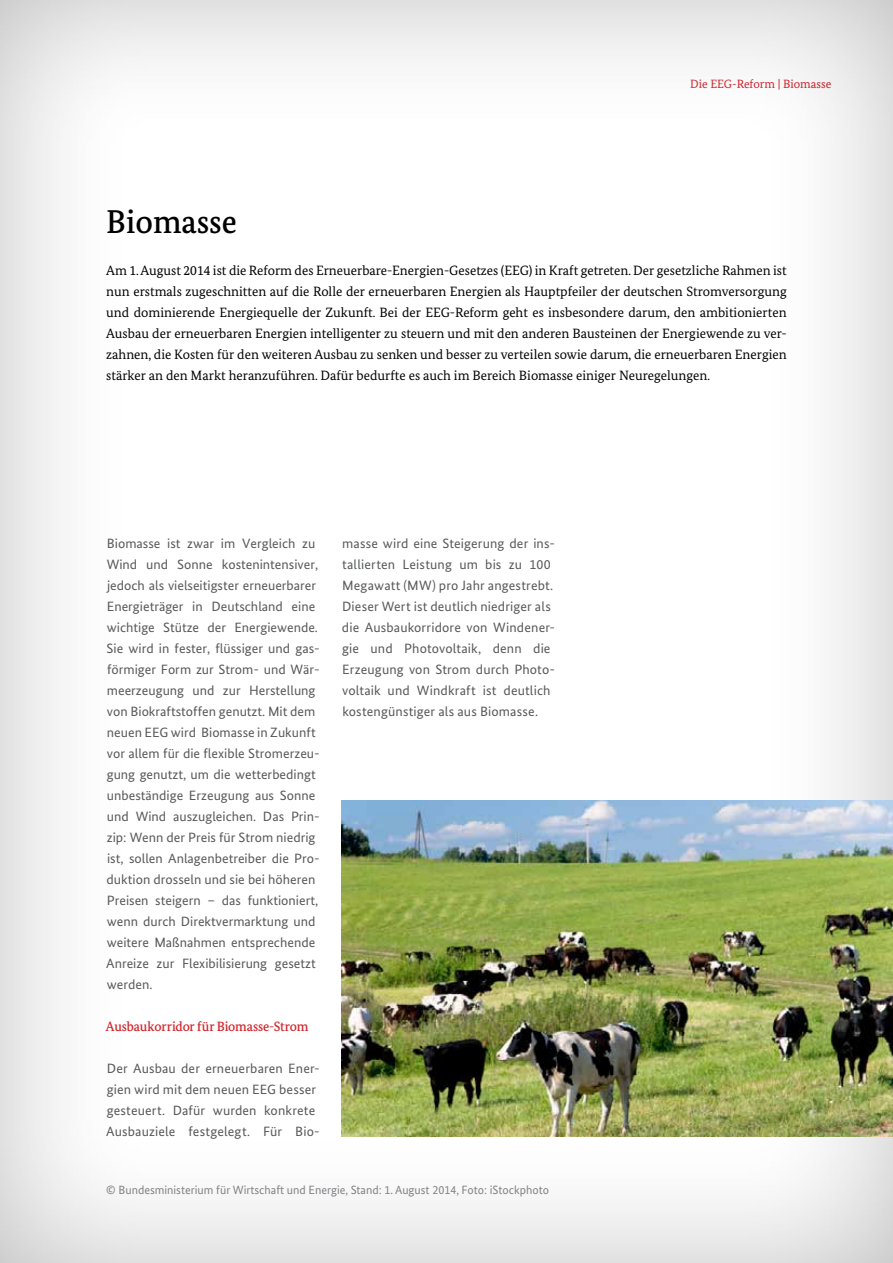
<style>
.page{position:relative;width:893px;height:1263px;background:#fff}
.page>*{position:absolute;margin:0;border:0;box-sizing:border-box;transform-origin:0 0}
.t1{font:500 33px "Bundes Serif";color:#000}
.t2{font:13.5px/21px "Bundes Sans";color:#58595b}
.t3{font:13.5px/21px "Bundes Serif";color:#000;text-align:justify}
.t4{font:500 13.5px "Bundes Serif";letter-spacing:-.01em;color:#d2232a}
.t5{font:12px "Bundes Sans";color:#808285}
.t6{font:12px "Bundes Serif";color:#d2232a}
.s1{font-weight:500}
</style>
<div class="page">
<div style="left:0;top:0;width:893px;height:1263px;background:#000;opacity:.3"></div>
<img style="left:342px;top:800px;width:551px;height:336px">
<p class="t6" style="left:690px;top:77px;width:143px">Die EEG-Reform <span class="s1">|</span> Biomasse</p>
<h1 class="t1" style="left:106px;top:202px;width:132px">Biomasse</h1>
<p class="t3" style="left:106px;top:260px;width:682px">Am 1. August 2014 ist die Reform des Erneuerbare-Energien-Gesetzes (EEG) in Kraft getreten. Der gesetzliche Rahmen ist nun erstmals zugeschnitten auf die Rolle der erneuerbaren Energien als Hauptpfeiler der deutschen Stromversorgung und dominierende Energiequelle der Zukunft. Bei der EEG-Reform geht es insbesondere darum, den ambitionierten Ausbau der erneuerbaren Energien intelligenter zu steuern und mit den anderen Bausteinen der Energiewende zu ver&shy;zahnen, die Kosten für den weiteren Ausbau zu senken und besser zu verteilen sowie darum, die erneuerbaren Energien stärker an den Markt heranzuführen. Dafür bedurfte es auch im Bereich Biomasse einiger Neuregelungen.</p>
<p class="t2" style="left:106px;top:533px;width:215px">Biomasse ist zwar im Vergleich zu Wind und Sonne kostenintensiver, jedoch als vielseitigster erneuerbarer Energieträger in Deutschland eine wichtige Stütze der Energiewende.<br>Sie wird in fester, flüssiger und gas&shy;förmiger Form zur Strom- und Wär&shy;meerzeugung und zur Herstellung von Biokraftstoffen genutzt. Mit dem neuen EEG wird Biomasse in Zukunft vor allem für die flexible Stromerzeu&shy;gung genutzt, um die wetterbedingt unbeständige Erzeugung aus Sonne und Wind auszugleichen. Das Prin&shy;zip: Wenn der Preis für Strom niedrig ist, sollen Anlagenbetreiber die Pro&shy;duktion drosseln und sie bei höheren Preisen steigern – das funktioniert, wenn durch Direktvermarktung und weitere Maßnahmen entsprechende Anreize zur Flexibilisierung gesetzt werden.</p>
<p class="t4" style="left:106px;top:1018px;width:204px">Ausbaukorridor für Biomasse-Strom</p>
<p class="t2" style="left:106px;top:1058px;width:215px">Der Ausbau der erneuerbaren Ener&shy;gien wird mit dem neuen EEG besser gesteuert. Dafür wurden konkrete Ausbauziele festgelegt. Für Bio-</p>
<p class="t2" style="left:342px;top:533px;width:215px">masse wird eine Steigerung der ins&shy;tallierten Leistung um bis zu 100<br>Megawatt (MW) pro Jahr angestrebt.<br>Dieser Wert ist deutlich niedriger als die Ausbaukorridore von Windener&shy;gie und Photovoltaik, denn die Erzeugung von Strom durch Photo&shy;voltaik und Windkraft ist deutlich kostengünstiger als aus Biomasse.</p>
<p class="t5" style="left:106px;top:1183px;width:444px">© Bundesministerium für Wirtschaft und Energie, Stand: 1. August 2014, Foto: iStockphoto</p>
</div>
